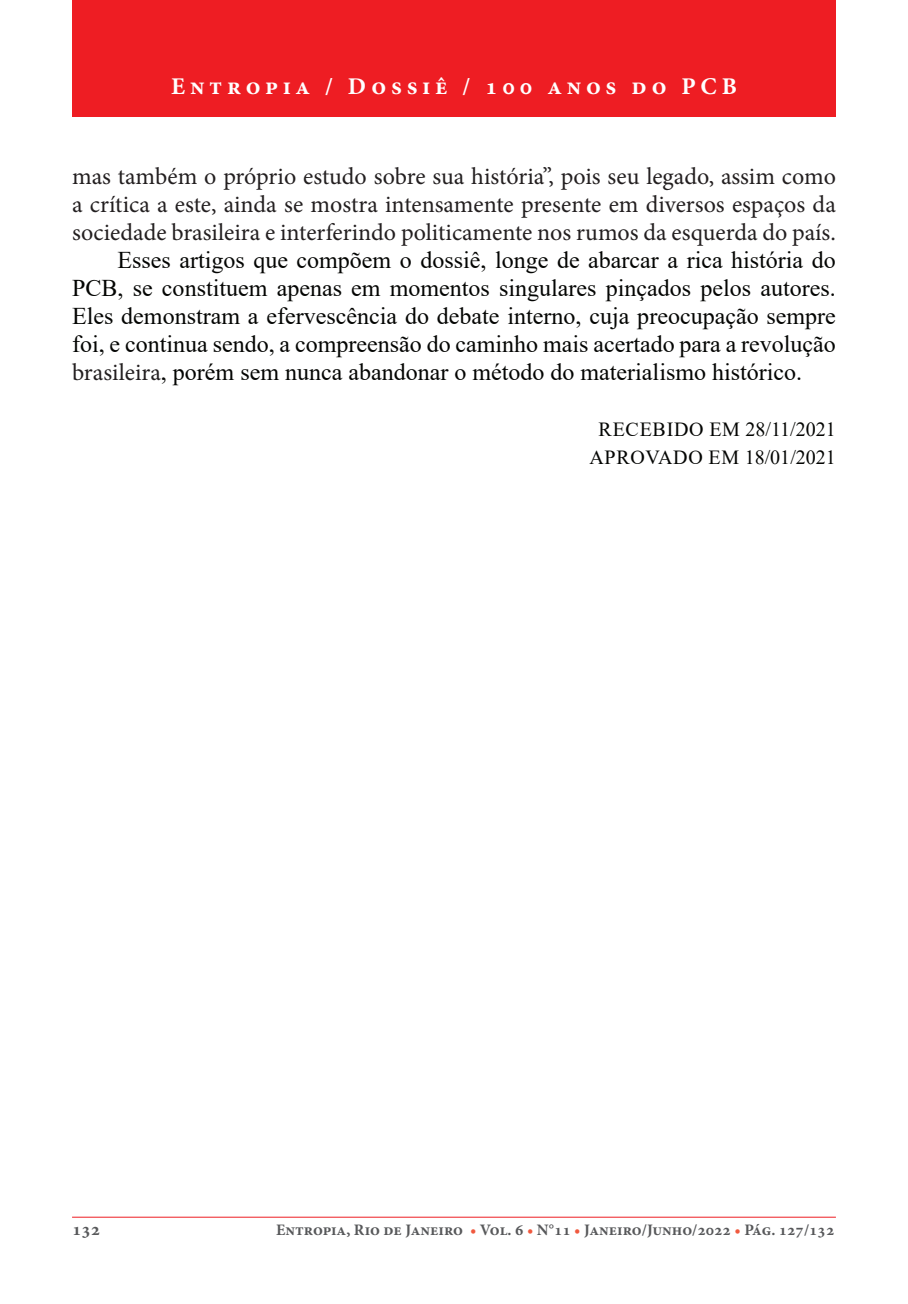
<style>
.page{position:relative;width:908px;height:1304px;background:#fff}
.page>*{position:absolute;margin:0;border:0;box-sizing:border-box;transform-origin:0 0}
.t1{font:24px/28px "Times New Roman";color:#040503;text-align:justify}
.t2{font:24px/28px "Minion Pro";color:#231f20;text-align:justify}
.t3{font:700 24px "Minion Pro";letter-spacing:.2em;color:#fff}
.t4{font:20px/28px "Times New Roman";letter-spacing:.035em;color:#040503;text-align:center}
.t5{font:700 18px "Minion Pro";color:#57585a}
.t6{font:700 16px "Minion Pro";color:#57585a}
.s1{font-family:"Minion Pro";color:#231f20}
.s2{color:#f0593e}
</style>
<div class="page">
<div style="left:72px;top:0;width:763px;height:117px;background:#ee1d23"></div>
<hr style="left:72px;top:1217px;width:763px;height:1px;background:#ee1d23">
<p class="t3" style="left:171px;top:72px;width:567px">Entropia / Dossiê / 100 anos do PCB</p>
<p class="t2" style="left:72px;top:162px;width:765px">mas também o próprio estudo sobre sua história”, pois seu legado, assim como a crítica a este, ainda se mostra intensamente presente em diversos espaços da sociedade brasileira e interferindo politicamente nos rumos da esquerda do país.</p>
<p class="t1" style="left:72px;top:245px;width:765px;text-indent:45px">Esses artigos que compõem o dossiê, longe de abarcar a rica história do PCB, se constituem apenas em momentos singulares pinçados pelos autores.<br>Eles demonstram a efervescência do debate interno, cuja preocupação sempre foi, e continua sendo, a compreensão do caminho mais acertado para a revolução <span class="s1">brasileira</span>, porém sem nunca abandonar o método do materialismo histórico.</p>
<p class="t4" style="left:589px;top:415px;width:248px">RECEBIDO EM 28/11/2021<br>APROVADO EM 18/01/2021</p>
<p class="t5" style="left:72px;top:1219px;width:30px">132</p>
<p class="t6" style="left:276px;top:1221px;width:559px">Entropia, Rio de Janeiro <span class="s2">•</span> Vol. 6 <span class="s2">•</span> N°11 <span class="s2">•</span> Janeiro/Junho/2022 <span class="s2">•</span> Pág. 127/132</p>
</div>
